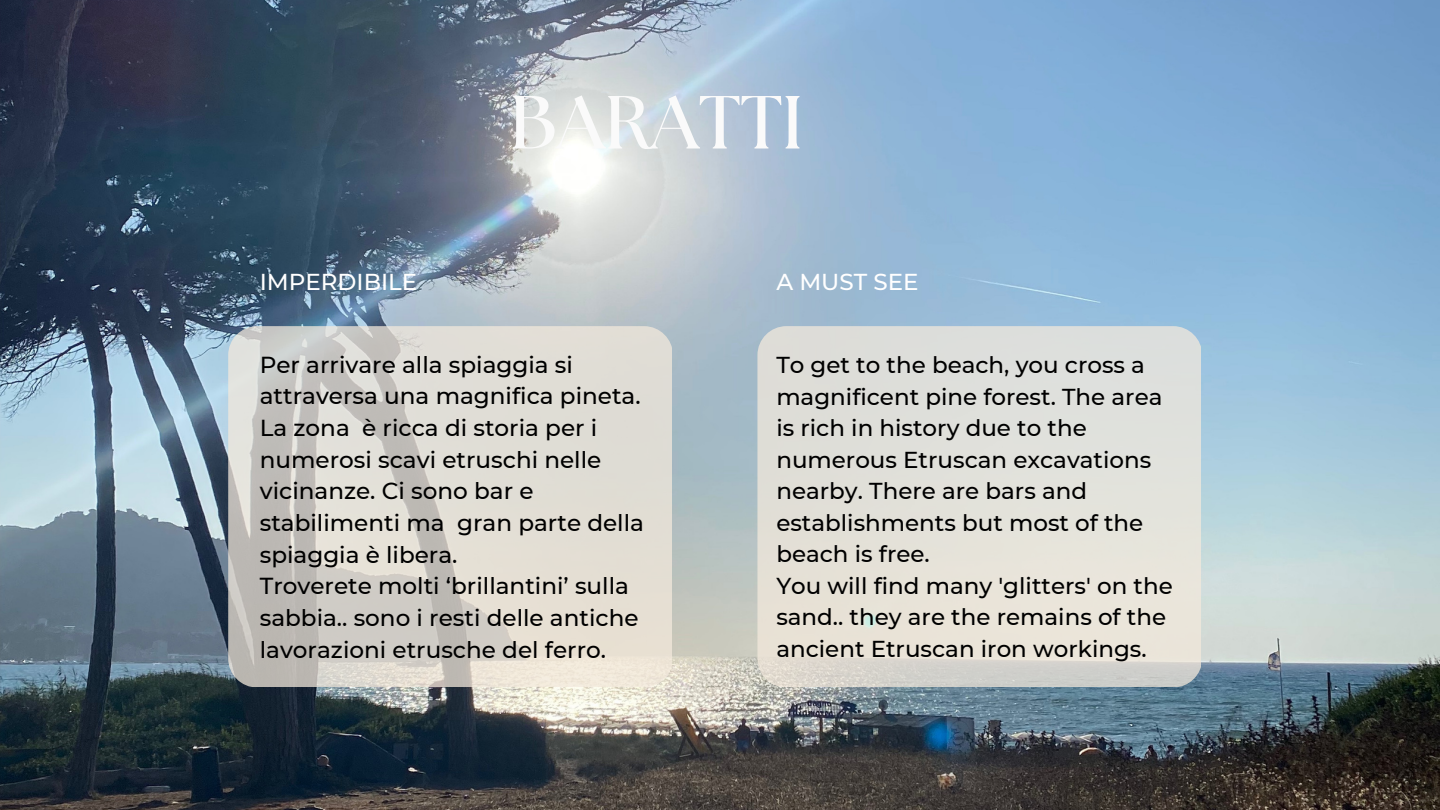
<style>
.page{position:relative;width:1440px;height:810px;background:#fff}
.page>*{position:absolute;margin:0;border:0;box-sizing:border-box;transform-origin:0 0}
.t1{font:700 75px "The Seasons";letter-spacing:-.005em;color:#fafafa}
.t2{font:500 23.1px/31.6px "Montserrat";color:#000}
.t3{font:500 23px/31.5px "Montserrat";color:#000}
.t4{font:500 23px "Montserrat";color:#fff}
</style>
<div class="page">
<img style="left:0;top:0;width:1440px;height:810px">
<svg style="left:757px;top:326px;width:444px;height:361px;background:#e1dfd8"></svg>
<svg style="left:228px;top:326px;width:444px;height:361px;background:#d7d4cc"></svg>
<p class="t4" style="left:260px;top:268px;width:159px">IMPERDIBILE</p>
<h1 class="t1" style="left:510px;top:89px;width:295px">BARATTI</h1>
<p class="t4" style="left:776px;top:268px;width:144px">A MUST SEE</p>
<p class="t2" style="left:260px;top:349px;width:386px">Per arrivare alla spiaggia si attraversa una magnifica pineta.<br>La zona è ricca di storia per i numerosi scavi etruschi nelle vicinanze. Ci sono bar e stabilimenti ma gran parte della spiaggia è libera.<br>Troverete molti ‘brillantini’ sulla sabbia.. sono i resti delle antiche lavorazioni etrusche del ferro.</p>
<p class="t3" style="left:776px;top:349px;width:398px">To get to the beach, you cross a magnificent pine forest. The area is rich in history due to the numerous Etruscan excavations nearby. There are bars and establishments but most of the beach is free.<br>You will find many 'glitters' on the sand.. they are the remains of the ancient Etruscan iron workings.</p>
</div>
